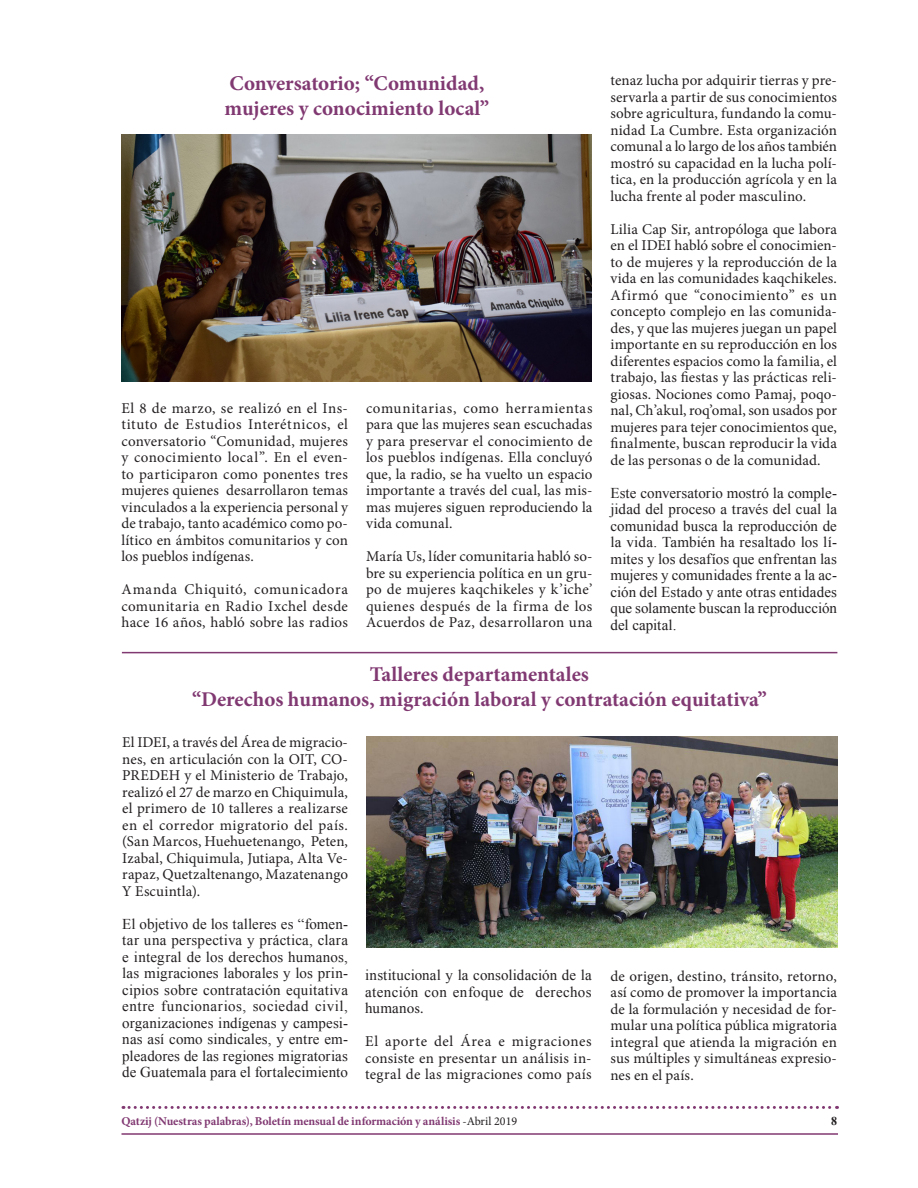
<style>
.page{position:relative;width:918px;height:1188px;background:#fff}
.page>*{position:absolute;margin:0;border:0;box-sizing:border-box;transform-origin:0 0}
.Titulos{font:700 21px "Minion Pro";color:#813972}
.Cuertpo_de_Texto{font:15px/16.5px "Minion Pro";letter-spacing:.01em;color:#231f20;text-align:justify}
.Cuertpo_de_Texto-2{font:15px/16.5px "Times New Roman";letter-spacing:.005em;color:#231f20;text-align:justify}
.t1{font:700 12px "Minion Pro";letter-spacing:-.005em;color:#813972}
.t2{font:700 12px "Times New Roman";color:#231f20}
.s1{font-family:"Minion Pro"}
.s2{font-weight:400;color:#231f20}
</style>
<div class="page">
<svg style="left:123px;top:1106px;width:715px;height:3px"></svg>
<hr style="left:122px;top:1133px;width:716px;height:2px;background:#813972">
<img style="left:366px;top:737px;width:471px;height:211px">
<img style="left:121px;top:135px;width:471px;height:246px">
<hr style="left:122px;top:652px;width:715px;height:1px;background:#813972">
<p class="Titulos" style="left:230px;top:68px;width:256px">Conversatorio; “Comunidad,</p>
<p class="Titulos" style="left:225px;top:93px;width:266px">mujeres y conocimiento local”</p>
<p class="Cuertpo_de_Texto" style="left:121px;top:400px;width:228px">El 8 de marzo, se realizó en el Ins&shy;tituto de Estudios Interétnicos, el conversatorio “Comunidad, mujeres y conocimiento local”. En el even&shy;to participaron como ponentes tres mujeres quienes desarrollaron temas vinculados a la experiencia personal y de trabajo, tanto académico como po&shy;lítico en ámbitos comunitarios y con los pueblos indígenas.</p>
<p class="Cuertpo_de_Texto" style="left:121px;top:581px;width:228px">Amanda Chiquitó, comunicadora comunitaria en Radio Ixchel desde hace 16 años, habló sobre las radios</p>
<p class="Cuertpo_de_Texto" style="left:366px;top:400px;width:228px">comunitarias, como herramientas para que las mujeres sean escuchadas y para preservar el conocimiento de los pueblos indígenas. Ella concluyó que, la radio, se ha vuelto un espacio importante a través del cual, las mis&shy;mas mujeres siguen reproduciendo la vida comunal.</p>
<p class="Cuertpo_de_Texto" style="left:366px;top:548px;width:228px">María Us, líder comunitaria habló so&shy;bre su experiencia política en un gru&shy;po de mujeres kaqchikeles y k’iche’ quienes después de la firma de los Acuerdos de Paz, desarrollaron una</p>
<p class="Cuertpo_de_Texto" style="left:610px;top:72px;width:228px">tenaz lucha por adquirir tierras y pre&shy;servarla a partir de sus conocimientos sobre agricultura, fundando la comu&shy;nidad La Cumbre. Esta organización comunal a lo largo de los años también mostró su capacidad en la lucha polí&shy;tica, en la producción agrícola y en la lucha frente al poder masculino.</p>
<p class="Cuertpo_de_Texto" style="left:610px;top:221px;width:228px">Lilia Cap Sir, antropóloga que labora en el IDEI habló sobre el conocimien&shy;to de mujeres y la reproducción de la vida en las comunidades kaqchikeles.<br>Afirmó que “conocimiento” es un concepto complejo en las comunida&shy;des, y que las mujeres juegan un papel importante en su reproducción en los diferentes espacios como la familia, el trabajo, las fiestas y las prácticas reli&shy;giosas. Nociones como Pamaj, poqo&shy;nal, Ch’akul, roq’omal, son usados por mujeres para tejer conocimientos que, finalmente, buscan reproducir la vida de las personas o de la comunidad.</p>
<p class="Cuertpo_de_Texto-2" style="left:610px;top:484px;width:228px">Este conversatorio mostró la comple&shy;jidad del proceso a través del cual la comunidad busca la reproducción de la vida. También ha resaltado los lí&shy;mites y los desafíos que enfrentan las mujeres y comunidades frente a la ac&shy;ción del Estado y ante otras entidades que solamente buscan la reproducción del capital.</p>
<p class="Titulos" style="left:370px;top:660px;width:221px">Talleres departamentales</p>
<p class="Titulos" style="left:192px;top:685px;width:576px">“Derechos humanos, migración laboral y contratación equitativa”</p>
<p class="Cuertpo_de_Texto" style="left:122px;top:734px;width:227px">El IDEI, a través del Área de migracio&shy;nes, en articulación con la OIT, CO-PREDEH y el Ministerio de Trabajo, realizó el 27 de marzo en Chiquimula, el primero de 10 talleres a realizarse en el corredor migratorio del país. (San Marcos, Huehuetenango, Peten, Izabal, Chiquimula, Jutiapa, Alta Ve&shy;rapaz, Quetzaltenango, Mazatenango Y Escuintla).</p>
<p class="Cuertpo_de_Texto-2" style="left:122px;top:915px;width:227px">El objetivo de los talleres es “fomen&shy;tar una perspectiva y práctica, clara e integral de los derechos humanos, las migraciones laborales y los prin&shy;cipios sobre contratación equitativa entre funcionarios, sociedad civil, organizaciones indígenas y campesi&shy;nas así como sindicales, y entre em&shy;pleadores de las regiones migratorias de Guatemala para el fortalecimiento</p>
<p class="Cuertpo_de_Texto-2" style="left:365px;top:967px;width:228px">institucional y la consolidación de la atención con enfoque de derechos human<span class="s1">os.</span></p>
<p class="Cuertpo_de_Texto" style="left:365px;top:1033px;width:228px">El aporte del Área e migraciones consiste en presentar un análisis in&shy;tegral de las migraciones como país</p>
<p class="Cuertpo_de_Texto" style="left:610px;top:968px;width:228px">de origen, destino, tránsito, retorno, así como de promover la importancia de la formulación y necesidad de for&shy;mular una política pública migratoria integral que atienda la migración en sus múltiples y simultáneas expresio&shy;nes en el país.</p>
<p class="t1" style="left:122px;top:1113px;width:397px">Qatzij (Nuestras palabras), Boletín mensual de información y análisis <span class="s2">-Abril 2019</span></p>
<p class="t2" style="left:831px;top:1112px;width:7px">8</p>
</div>
